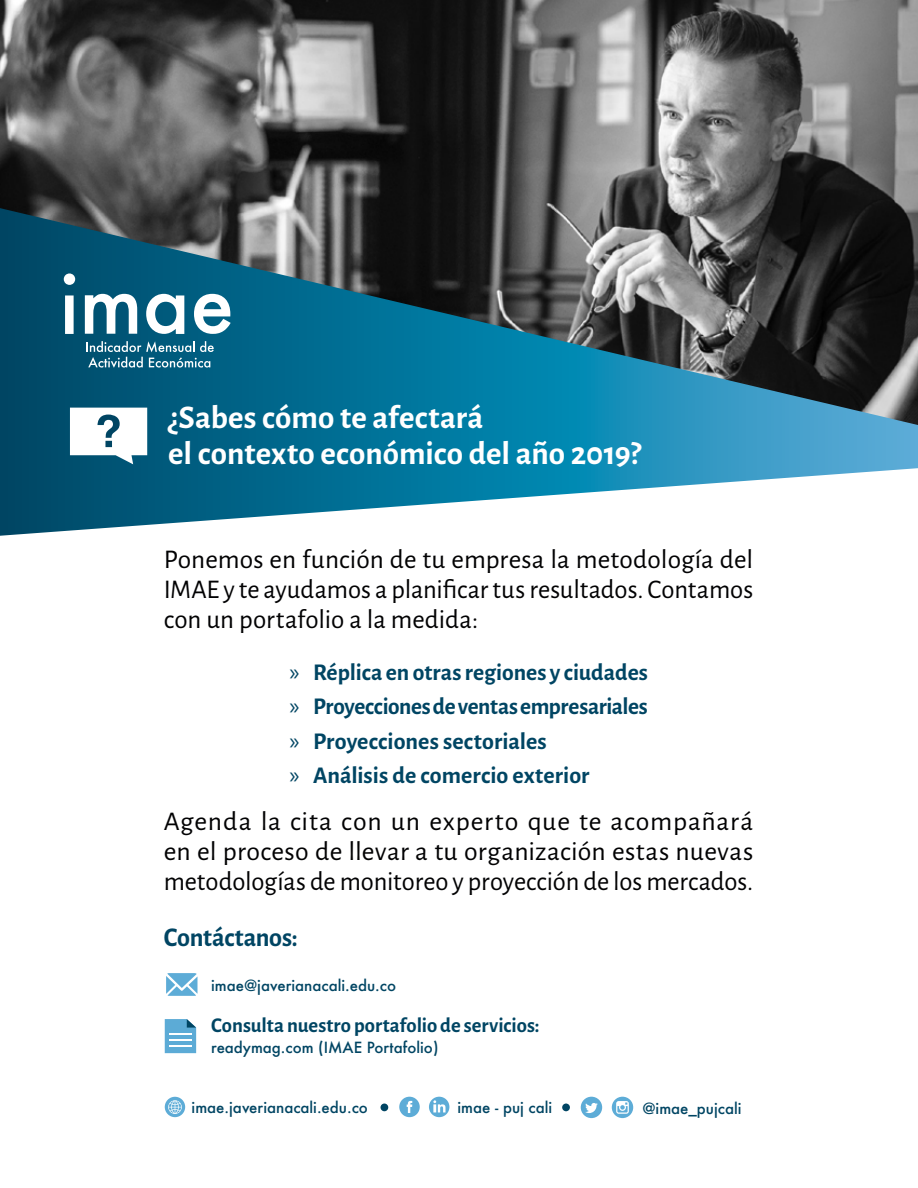
<style>
.page{position:relative;width:918px;height:1188px;background:#fff}
.page>*{position:absolute;margin:0;border:0;box-sizing:border-box;transform-origin:0 0}
.t1{font:700 33px/36px "Alegreya Sans";color:#fff}
.t2{font:27px/30px "Alegreya Sans";color:#020203;text-align:justify}
.t3{font:700 27px "Alegreya Sans";letter-spacing:-.01em;color:#004563}
.t4{font:700 24px/34.5px "Alegreya Sans";color:#004563}
.t5{font:700 21px "Alegreya Sans";color:#004563}
.t6{font:500 15px "Futura";color:#004563}
.s1{font-family:"Myriad Pro";font-weight:400}
</style>
<div class="page">
<img style="left:0;top:0;width:918px;height:208px">
<svg style="left:0;top:208px;width:918px;height:328px;background:#397185"></svg>
<svg style="left:70px;top:408px;width:77px;height:56px"></svg>
<svg style="left:166px;top:973px;width:31px;height:23px"></svg>
<svg style="left:165px;top:1019px;width:31px;height:34px"></svg>
<svg style="left:64px;top:273px;width:11px;height:61px"></svg>
<svg style="left:85px;top:294px;width:52px;height:40px"></svg>
<svg style="left:146px;top:294px;width:38px;height:40px"></svg>
<svg style="left:194px;top:294px;width:37px;height:40px"></svg>
<svg style="left:86px;top:341px;width:128px;height:27px;background:#3b7e98"></svg>
<div style="left:399px;top:1097px;width:21px;height:20px;background:#5dacd7;border-radius:50%"></div>
<svg style="left:407px;top:1101px;width:5px;height:12px"></svg>
<div style="left:429px;top:1097px;width:20px;height:20px;background:#5dacd7;border-radius:50%"></div>
<svg style="left:433px;top:1100px;width:13px;height:12px"></svg>
<div style="left:612px;top:1097px;width:21px;height:21px;background:#5dacd7;border-radius:50%"></div>
<svg style="left:616px;top:1101px;width:13px;height:13px"></svg>
<div style="left:581px;top:1097px;width:21px;height:21px;background:#5dacd7;border-radius:50%"></div>
<svg style="left:585px;top:1103px;width:13px;height:10px"></svg>
<div style="left:165px;top:1097px;width:20px;height:20px;background:#5dacd7;border-radius:50%"></div>
<svg style="left:168px;top:1100px;width:14px;height:14px"></svg>
<div style="left:381px;top:1104px;width:7px;height:7px;background:#004563;border-radius:50%"></div>
<div style="left:562px;top:1104px;width:8px;height:7px;background:#004563;border-radius:50%"></div>
<p class="t1" style="left:168px;top:397px;width:474px">¿Sabes cómo te afectará<br>el contexto económico del año 2019?</p>
<p class="t2" style="left:164px;top:543px;width:591px">Ponemos en función de tu empresa la metodología del IMAE y te ayudamos a planificar tus resultados. Contamos con un portafolio a la medida:</p>
<p class="t4" style="left:290px;top:653px;width:360px"><span class="s1">»</span> Réplica en otras regiones y ciudades <span class="s1">»</span> Proyecciones de ventas empresariales <span class="s1">»</span> Proyecciones sectoriales<br><span class="s1">»</span> Análisis de comercio exterior</p>
<p class="t2" style="left:164px;top:805px;width:591px">Agenda la cita con un experto que te acompañará en el proceso de llevar a tu organización estas nuevas metodologías de monitoreo y proyección de los mercados.</p>
<p class="t3" style="left:164px;top:918px;width:135px">Contáctanos:</p>
<p class="t6" style="left:211px;top:975px;width:186px">imae@javerianacali.edu.co</p>
<p class="t5" style="left:211px;top:1010px;width:330px">Consulta nuestro portafolio de servicios:</p>
<p class="t6" style="left:211px;top:1037px;width:229px">readymag.com (IMAE Portafolio)</p>
<p class="t6" style="left:192px;top:1097px;width:178px">imae.javerianacali.edu.co</p>
<p class="t6" style="left:458px;top:1097px;width:96px">imae - puj cali</p>
<p class="t6" style="left:642px;top:1098px;width:101px">@imae_pujcali</p>
</div>
